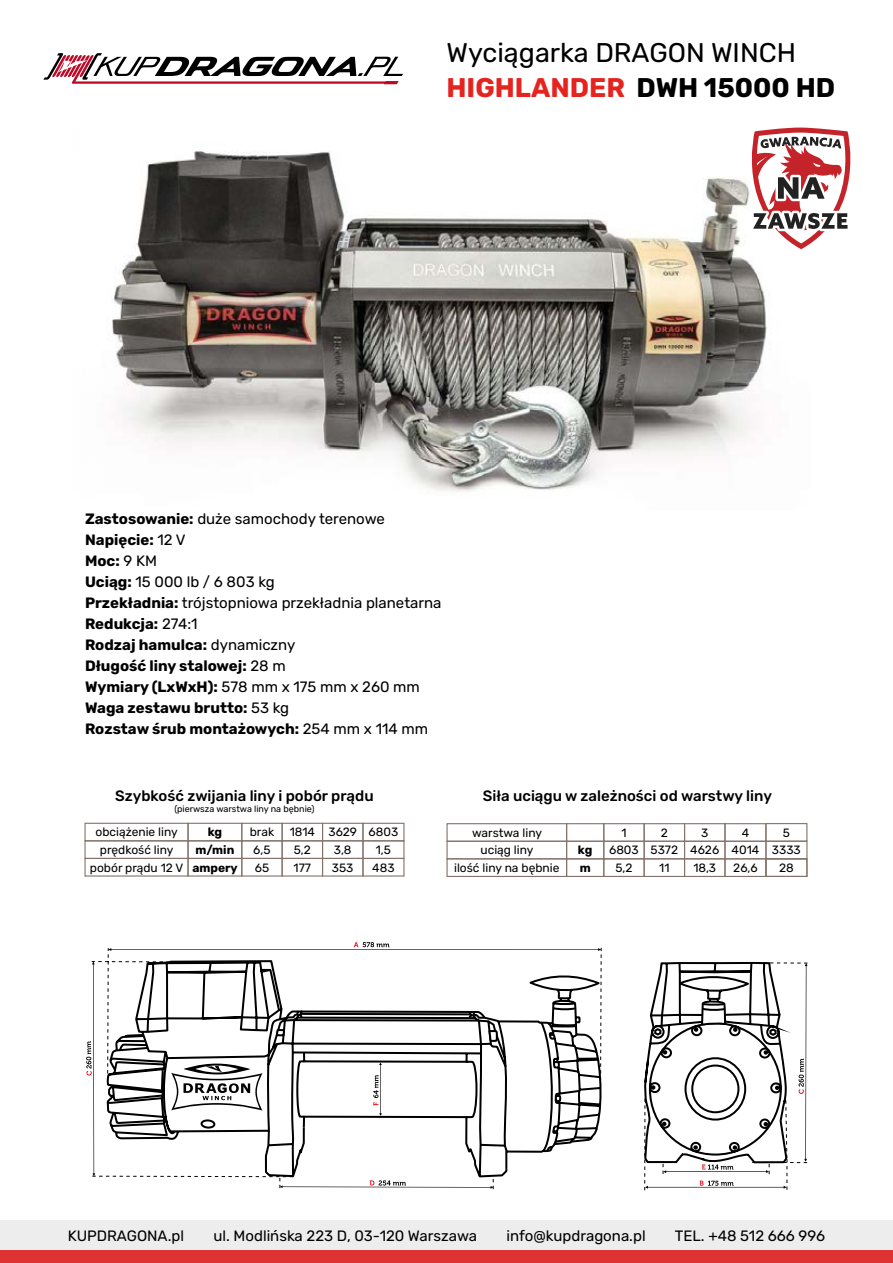
<style>
.page{position:relative;width:893px;height:1263px;background:#fff}
.page>*{position:absolute;margin:0;border:0;box-sizing:border-box;transform-origin:0 0}
.t1{font:27px/34.5px "Rubik";color:#000}
.t2{font:700 15px/21px "Rubik";color:#000}
.t3{font:15px "Rubik";color:#000}
.t4{font:500 15px "Rubik";color:#000}
.t5{font:12px "Rubik";color:#000}
.t6{font:700 12px "Rubik";letter-spacing:-.01em;color:#000}
.t7{font:9px "Rubik";color:#000}
.s1{font-weight:700;color:#e5231f}
.s2{font-weight:700}
.s3{font-weight:400}
</style>
<div class="page">
<svg style="left:43px;top:53px;width:360px;height:31px"></svg>
<div style="left:0;top:1250px;width:893px;height:13px;background:#df3232"></div>
<div style="left:0;top:1220px;width:893px;height:30px;background:#ededed"></div>
<div style="left:187px;top:858px;width:55px;height:18px;border:1px solid #84746c"></div>
<div style="left:241px;top:858px;width:42px;height:18px;border:1px solid #84746c"></div>
<div style="left:362px;top:858px;width:42px;height:18px;border:1px solid #84746c"></div>
<div style="left:84px;top:840px;width:105px;height:19px;border:1px solid #84746c"></div>
<div style="left:187px;top:840px;width:55px;height:19px;border:1px solid #84746c"></div>
<div style="left:241px;top:840px;width:42px;height:19px;border:1px solid #84746c"></div>
<div style="left:282px;top:840px;width:41px;height:19px;border:1px solid #84746c"></div>
<div style="left:322px;top:840px;width:42px;height:19px;border:1px solid #84746c"></div>
<div style="left:362px;top:840px;width:42px;height:19px;border:1px solid #84746c"></div>
<div style="left:84px;top:823px;width:105px;height:18px;border:1px solid #84746c"></div>
<div style="left:187px;top:823px;width:55px;height:18px;border:1px solid #84746c"></div>
<div style="left:241px;top:823px;width:42px;height:18px;border:1px solid #84746c"></div>
<div style="left:282px;top:823px;width:41px;height:18px;border:1px solid #84746c"></div>
<div style="left:322px;top:823px;width:42px;height:18px;border:1px solid #84746c"></div>
<div style="left:362px;top:823px;width:42px;height:18px;border:1px solid #84746c"></div>
<div style="left:446px;top:858px;width:121px;height:19px;border:1px solid #84746c"></div>
<div style="left:566px;top:858px;width:38px;height:19px;border:1px solid #84746c"></div>
<div style="left:603px;top:858px;width:42px;height:19px;border:1px solid #84746c"></div>
<div style="left:644px;top:858px;width:41px;height:19px;border:1px solid #84746c"></div>
<div style="left:684px;top:858px;width:41px;height:19px;border:1px solid #84746c"></div>
<div style="left:724px;top:858px;width:42px;height:19px;border:1px solid #84746c"></div>
<div style="left:765px;top:858px;width:42px;height:19px;border:1px solid #84746c"></div>
<div style="left:446px;top:841px;width:121px;height:18px;border:1px solid #84746c"></div>
<div style="left:566px;top:841px;width:38px;height:18px;border:1px solid #84746c"></div>
<div style="left:603px;top:841px;width:42px;height:18px;border:1px solid #84746c"></div>
<div style="left:644px;top:841px;width:41px;height:18px;border:1px solid #84746c"></div>
<div style="left:684px;top:841px;width:41px;height:18px;border:1px solid #84746c"></div>
<div style="left:724px;top:841px;width:42px;height:18px;border:1px solid #84746c"></div>
<div style="left:765px;top:841px;width:42px;height:18px;border:1px solid #84746c"></div>
<div style="left:446px;top:823px;width:121px;height:19px;border:1px solid #84746c"></div>
<div style="left:566px;top:823px;width:38px;height:19px;border:1px solid #84746c"></div>
<div style="left:603px;top:823px;width:42px;height:19px;border:1px solid #84746c"></div>
<div style="left:644px;top:823px;width:41px;height:19px;border:1px solid #84746c"></div>
<div style="left:684px;top:823px;width:41px;height:19px;border:1px solid #84746c"></div>
<div style="left:724px;top:823px;width:42px;height:19px;border:1px solid #84746c"></div>
<div style="left:765px;top:823px;width:42px;height:19px;border:1px solid #84746c"></div>
<img style="left:112px;top:151px;width:690px;height:340px">
<svg style="left:750px;top:128px;width:100px;height:121px"></svg>
<svg style="left:92px;top:948px;width:509px;height:241px"></svg>
<svg style="left:86px;top:961px;width:9px;height:215px"></svg>
<svg style="left:108px;top:942px;width:493px;height:9px"></svg>
<svg style="left:373px;top:1062px;width:9px;height:54px"></svg>
<svg style="left:280px;top:1126px;width:213px;height:63px"></svg>
<svg style="left:644px;top:962px;width:164px;height:229px"></svg>
<h1 class="t1" style="left:446px;top:36px;width:390px">Wyciągarka DRAGON WINCH<br><span class="s1">HIGHLANDER</span> <span class="s2">DWH 15000 HD</span></h1>
<p class="t2" style="left:85px;top:509px;width:358px">Zastosowanie: <span class="s3">duże samochody terenowe<br></span>Napięcie: <span class="s3">12 V<br></span>Moc: <span class="s3">9 KM<br></span>Uciąg: <span class="s3">15 000 lb / 6 803 kg<br></span>Przekładnia: <span class="s3">trójstopniowa przekładnia planetarna<br></span>Redukcja: <span class="s3">274:1<br></span>Rodzaj hamulca: <span class="s3">dynamiczny<br></span>Długość liny stalowej: <span class="s3">28 m<br></span>Wymiary (LxWxH): <span class="s3">578 mm x 175 mm x 260 mm<br></span>Waga zestawu brutto: <span class="s3">53 kg<br></span>Rozstaw śrub montażowych: <span class="s3">254 mm x 114 mm</span></p>
<p class="t4" style="left:115px;top:787px;width:260px">Szybkość zwijania liny i pobór prądu</p>
<p class="t7" style="left:174px;top:803px;width:142px">(pierwsza warstwa liny na bębnie)</p>
<p class="t4" style="left:483px;top:787px;width:291px">Siła uciągu w zależności od warstwy liny</p>
<p class="t5" style="left:96px;top:825px;width:84px">obciążenie liny</p>
<p class="t6" style="left:208px;top:825px;width:16px">kg</p>
<p class="t5" style="left:250px;top:825px;width:26px">brak</p>
<p class="t5" style="left:290px;top:825px;width:110px">1814 3629 6803</p>
<p class="t5" style="left:472px;top:826px;width:71px">warstwa liny</p>
<p class="t5" style="left:621px;top:826px;width:7px">1</p>
<p class="t5" style="left:661px;top:826px;width:9px">2</p>
<p class="t5" style="left:701px;top:826px;width:9px">3</p>
<p class="t5" style="left:742px;top:826px;width:9px">4</p>
<p class="t5" style="left:783px;top:826px;width:9px">5</p>
<p class="t5" style="left:100px;top:843px;width:75px">prędkość liny</p>
<p class="t6" style="left:195px;top:843px;width:41px">m/min</p>
<p class="t5" style="left:253px;top:843px;width:19px">6,5</p>
<p class="t5" style="left:294px;top:843px;width:19px">5,2</p>
<p class="t5" style="left:334px;top:843px;width:19px">3,8</p>
<p class="t5" style="left:376px;top:843px;width:17px">1,5</p>
<p class="t5" style="left:480px;top:843px;width:55px">uciąg liny</p>
<p class="t6" style="left:578px;top:843px;width:16px">kg</p>
<p class="t5" style="left:609px;top:843px;width:193px">6803 5372 4626 4014 3333</p>
<p class="t5" style="left:90px;top:860px;width:149px">pobór prądu 12 V <span class="s2">ampery</span></p>
<p class="t5" style="left:255px;top:860px;width:16px">65</p>
<p class="t5" style="left:294px;top:860px;width:19px">177</p>
<p class="t5" style="left:332px;top:860px;width:23px">353</p>
<p class="t5" style="left:372px;top:860px;width:24px">483</p>
<p class="t5" style="left:454px;top:861px;width:107px">ilość liny na bębnie</p>
<p class="t6" style="left:580px;top:861px;width:12px">m</p>
<p class="t5" style="left:615px;top:861px;width:19px">5,2</p>
<p class="t5" style="left:659px;top:861px;width:12px">11</p>
<p class="t5" style="left:693px;top:861px;width:24px">18,3</p>
<p class="t5" style="left:733px;top:861px;width:26px">26,6</p>
<p class="t5" style="left:779px;top:861px;width:16px">28</p>
<p class="t3" style="left:68px;top:1227px;width:118px">KUPDRAGONA.pl</p>
<p class="t3" style="left:213px;top:1227px;width:265px">ul. Modlińska 223 D, 03-120 Warszawa</p>
<p class="t3" style="left:507px;top:1227px;width:141px">info@kupdragona.pl</p>
<p class="t3" style="left:675px;top:1227px;width:152px">TEL. +48 512 666 996</p>
</div>
